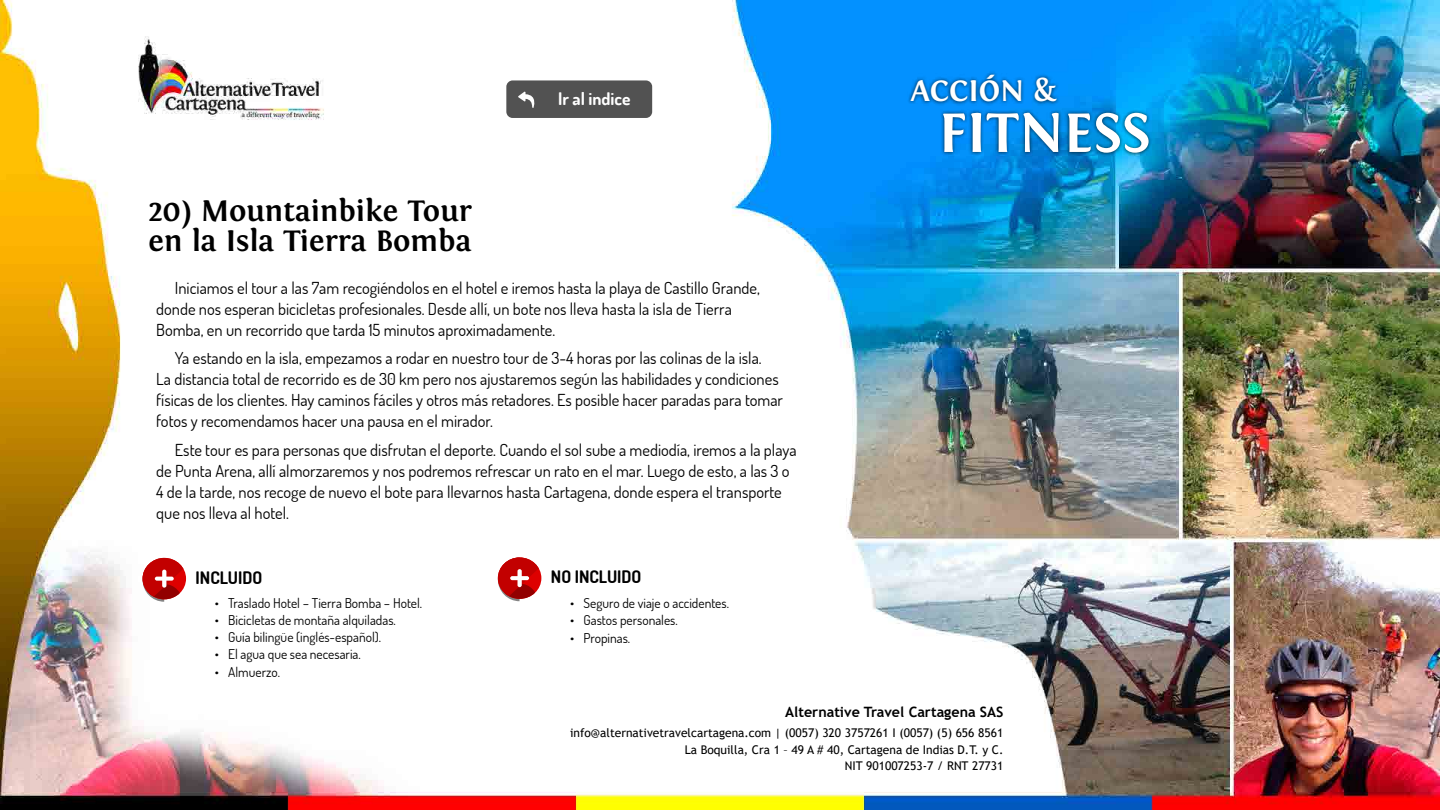
<style>
.page{position:relative;width:1440px;height:810px;background:#fff}
.page>*{position:absolute;margin:0;border:0;box-sizing:border-box;transform-origin:0 0}
.t1{font:700 57.75px "Fontin";color:#fff}
.t2{font:700 30.75px/30.8px "Fontin";color:#000}
.t3{font:700 30.75px "Fontin";color:#fff}
.t4{font:700 17.4px "Dosis";color:#fff}
.t5{font:700 17.25px "Dosis";color:#000}
.t6{font:16.5px/21px "Dosis";color:#000}
.t7{font:700 14.25px "Trebuchet MS";color:#000}
.t8{font:13.5px "Dosis";color:#000}
.t9{font:12px/16.5px "Trebuchet MS";color:#000;text-align:right}
</style>
<div class="page">
<img style="left:0;top:0;width:1440px;height:810px">
<svg style="left:143px;top:558px;width:43px;height:44px"></svg>
<svg style="left:498px;top:557px;width:43px;height:44px"></svg>
<div style="left:506px;top:80px;width:146px;height:38px;background:#525252;border-radius:6px"></div>
<svg style="left:518px;top:91px;width:17px;height:17px"></svg>
<div style="left:907px;top:71px;width:154px;height:35px;background:#000;opacity:.75"></div>
<div style="left:940px;top:109px;width:213px;height:48px;background:#000;opacity:.75"></div>
<h2 class="t2" style="left:148px;top:195px;width:325px">20) Mountainbike Tour en la Isla Tierra Bomba</h2>
<p class="t4" style="left:558px;top:87px;width:74px">Ir al indice</p>
<p class="t6" style="left:156px;top:277px;width:605px;text-indent:19px">Iniciamos el tour a las 7am recogiéndolos en el hotel e iremos hasta la playa de Castillo Grande, donde nos esperan bicicletas profesionales. Desde allí, un bote nos lleva hasta la isla de Tierra<br>Bomba, en un recorrido que tarda 15 minutos aproximadamente.</p>
<p class="t6" style="left:156px;top:347px;width:628px;text-indent:19px">Ya estando en la isla, empezamos a rodar en nuestro tour de 3-4 horas por las colinas de la isla.<br>La distancia total de recorrido es de 30 km pero nos ajustaremos según las habilidades y condiciones físicas de los clientes. Hay caminos fáciles y otros más retadores. Es posible hacer paradas para tomar fotos y recomendamos hacer una pausa en el mirador.</p>
<p class="t6" style="left:156px;top:439px;width:642px;text-indent:19px">Este tour es para personas que disfrutan el deporte. Cuando el sol sube a mediodía, iremos a la playa de Punta Arena, allí almorzaremos y nos podremos refrescar un rato en el mar. Luego de esto, a las 3 o 4 de la tarde, nos recoge de nuevo el bote para llevarnos hasta Cartagena, donde espera el transporte que nos lleva al hotel.</p>
<p class="t5" style="left:196px;top:566px;width:68px">INCLUIDO</p>
<p class="t5" style="left:551px;top:566px;width:92px">NO INCLUIDO</p>
<p class="t8" style="left:215px;top:594px;width:209px">• Traslado Hotel – Tierra Bomba – Hotel.</p>
<p class="t8" style="left:215px;top:611px;width:183px">• Bicicletas de montaña alquiladas.</p>
<p class="t8" style="left:215px;top:628px;width:168px">• Guía bilingüe (inglés-español).</p>
<p class="t8" style="left:215px;top:646px;width:148px">• El agua que sea necesaria.</p>
<p class="t8" style="left:215px;top:663px;width:67px">• Almuerzo.</p>
<p class="t8" style="left:570px;top:594px;width:160px">• Seguro de viaje o accidentes.</p>
<p class="t8" style="left:570px;top:612px;width:109px">• Gastos personales.</p>
<p class="t8" style="left:570px;top:629px;width:62px">• Propinas.</p>
<h2 class="t3" style="left:911px;top:74px;width:147px">ACCIÓN &amp;</h2>
<h1 class="t1" style="left:939px;top:101px;width:213px">FITNESS</h1>
<p class="t7" style="left:785px;top:703px;width:220px">Alternative Travel Cartagena SAS</p>
<p class="t9" style="left:570px;top:725px;width:435px">info@alternativetravelcartagena.com | (0057) 320 3757261 I (0057) (5) 656 8561<br>La Boquilla, Cra 1 – 49 A # 40, Cartagena de Indias D.T. y C.<br>NIT 901007253-7 / RNT 27731</p>
</div>
